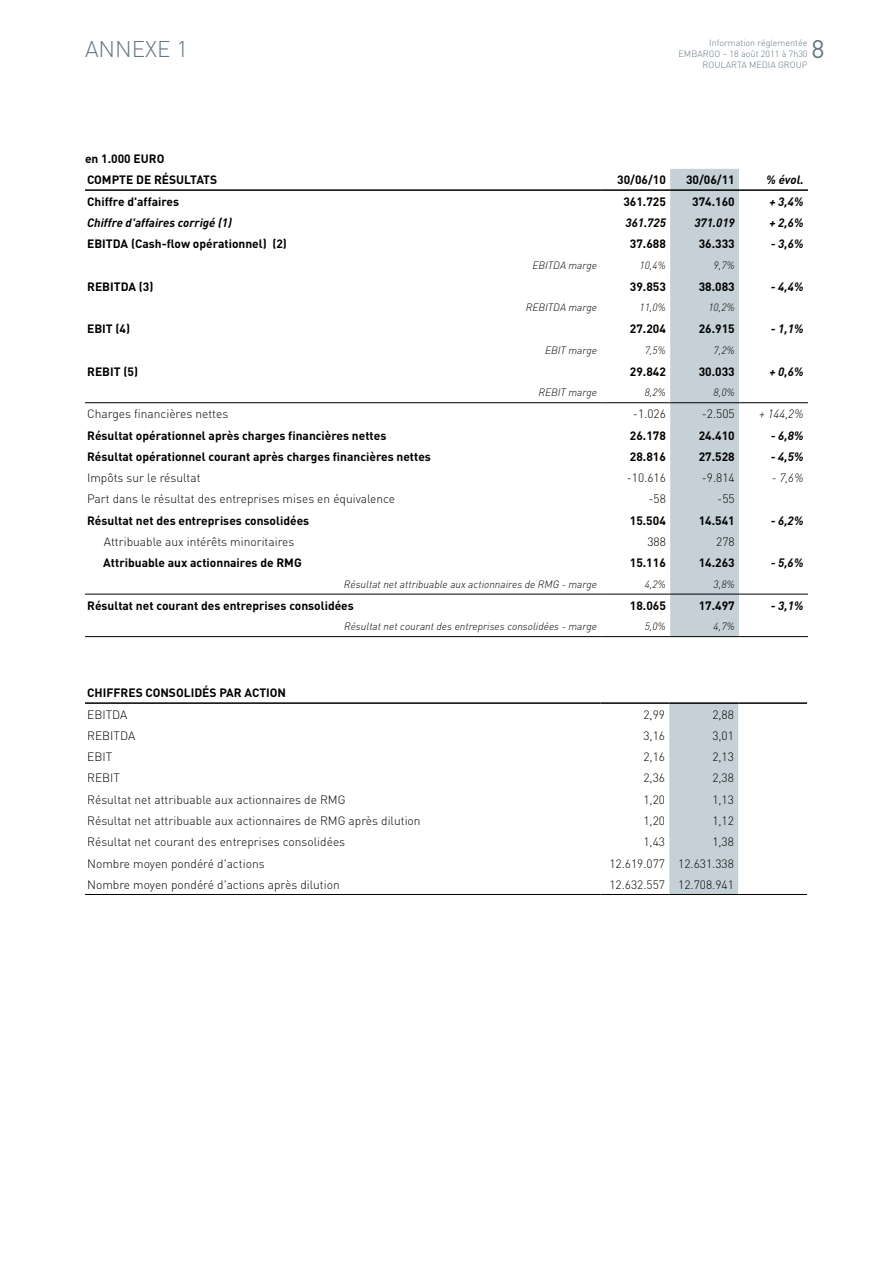
<style>
.page{position:relative;width:893px;height:1263px;background:#fff}
.page>*{position:absolute;margin:0;border:0;box-sizing:border-box;transform-origin:0 0}
.t1{font:25.2px "DIN";color:#647883}
.t2{font:300 22.5px "DIN";color:#647883}
.t3{font:300 12px "DIN";color:#000}
.t4{font:700 12px/20.9px "DIN";color:#000}
.t5{font:italic 700 12px "DIN";color:#000}
.t6{font:italic 300 12px "DIN";color:#000}
.t7{font:italic 300 10.5px "DIN";color:#000}
.t8{font:300 9px "DIN";color:#647883}
</style>
<div class="page">
<div style="left:670px;top:169px;width:69px;height:467px;background:#c6d1d7"></div>
<hr style="left:601px;top:189px;width:69px;height:2px;background:#000">
<hr style="left:670px;top:189px;width:69px;height:2px;background:#000">
<hr style="left:739px;top:189px;width:69px;height:2px;background:#000">
<hr style="left:85px;top:189px;width:516px;height:2px;background:#000">
<hr style="left:85px;top:594px;width:516px;height:1px;background:#000">
<hr style="left:601px;top:594px;width:69px;height:1px;background:#000">
<hr style="left:670px;top:594px;width:69px;height:1px;background:#000">
<hr style="left:739px;top:594px;width:69px;height:1px;background:#000">
<hr style="left:85px;top:636px;width:516px;height:1px;background:#000">
<hr style="left:601px;top:636px;width:69px;height:1px;background:#000">
<hr style="left:670px;top:636px;width:69px;height:1px;background:#000">
<hr style="left:739px;top:636px;width:69px;height:1px;background:#000">
<hr style="left:85px;top:402px;width:516px;height:1px;background:#000">
<hr style="left:601px;top:402px;width:69px;height:1px;background:#000">
<hr style="left:670px;top:402px;width:69px;height:1px;background:#000">
<hr style="left:739px;top:402px;width:69px;height:1px;background:#000">
<div style="left:669px;top:704px;width:69px;height:190px;background:#c6d1d7"></div>
<hr style="left:600px;top:702px;width:69px;height:2px;background:#000">
<hr style="left:669px;top:702px;width:69px;height:2px;background:#000">
<hr style="left:738px;top:702px;width:69px;height:2px;background:#000">
<hr style="left:85px;top:702px;width:515px;height:2px;background:#000">
<hr style="left:85px;top:894px;width:515px;height:1px;background:#000">
<hr style="left:600px;top:894px;width:69px;height:1px;background:#000">
<hr style="left:669px;top:894px;width:69px;height:1px;background:#000">
<hr style="left:738px;top:894px;width:69px;height:1px;background:#000">
<h2 class="t2" style="left:85px;top:33px;width:16px">annexe</h2>
<h2 class="t2" style="left:176px;top:33px;width:13px">1</h2>
<p class="t4" style="left:85px;top:148px;width:133px">en 1.000 EURO<br>COMPTE DE RÉSULTATS</p>
<p class="t8" style="left:709px;top:36px;width:100px">Information réglementée</p>
<p class="t8" style="left:679px;top:47px;width:131px">EMBARGO – 18 août 2011 à 7h30</p>
<p class="t8" style="left:703px;top:58px;width:82px">roulartamedia gro</p>
<p class="t8" style="left:796px;top:58px;width:13px">up</p>
<h1 class="t1" style="left:811px;top:35px;width:15px">8</h1>
<p class="t4" style="left:617px;top:169px;width:50px">30/06/10</p>
<p class="t4" style="left:686px;top:169px;width:50px">30/06/11</p>
<p class="t5" style="left:766px;top:172px;width:39px">% évol.</p>
<p class="t4" style="left:87px;top:190px;width:93px">Chiffre d'affaires</p>
<p class="t4" style="left:623px;top:190px;width:44px">361.725</p>
<p class="t4" style="left:692px;top:190px;width:44px">374.160</p>
<p class="t5" style="left:769px;top:194px;width:36px">+ 3,4%</p>
<p class="t5" style="left:87px;top:215px;width:146px">Chiffre d'affaires corrigé (1)</p>
<p class="t5" style="left:625px;top:215px;width:42px">361.725</p>
<p class="t5" style="left:694px;top:215px;width:42px">371.019</p>
<p class="t5" style="left:769px;top:215px;width:36px">+ 2,6%</p>
<p class="t4" style="left:87px;top:233px;width:201px">EBITDA (Cash-flow opérationnel) (2)</p>
<p class="t4" style="left:630px;top:233px;width:37px">37.688</p>
<p class="t4" style="left:699px;top:233px;width:37px">36.333</p>
<p class="t5" style="left:771px;top:236px;width:34px">- 3,6%</p>
<p class="t7" style="left:532px;top:258px;width:66px">EBITDA marge</p>
<p class="t7" style="left:640px;top:258px;width:28px">10,4%</p>
<p class="t7" style="left:714px;top:258px;width:23px">9,7%</p>
<p class="t4" style="left:87px;top:275px;width:68px">REBITDA (3)</p>
<p class="t4" style="left:630px;top:275px;width:37px">39.853</p>
<p class="t4" style="left:699px;top:275px;width:37px">38.083</p>
<p class="t5" style="left:771px;top:279px;width:34px">- 4,4%</p>
<p class="t7" style="left:526px;top:301px;width:73px">REBITDA marge</p>
<p class="t7" style="left:640px;top:301px;width:28px">11,0%</p>
<p class="t7" style="left:708px;top:301px;width:28px">10,2%</p>
<p class="t4" style="left:87px;top:318px;width:45px">EBIT (4)</p>
<p class="t4" style="left:630px;top:318px;width:37px">27.204</p>
<p class="t4" style="left:699px;top:318px;width:37px">26.915</p>
<p class="t5" style="left:771px;top:321px;width:34px">- 1,1%</p>
<p class="t7" style="left:545px;top:344px;width:53px">EBIT marge</p>
<p class="t7" style="left:645px;top:344px;width:23px">7,5%</p>
<p class="t7" style="left:714px;top:344px;width:23px">7,2%</p>
<p class="t4" style="left:87px;top:360px;width:52px">REBIT (5)</p>
<p class="t4" style="left:630px;top:360px;width:37px">29.842</p>
<p class="t4" style="left:699px;top:360px;width:37px">30.033</p>
<p class="t5" style="left:769px;top:364px;width:36px">+ 0,6%</p>
<p class="t7" style="left:539px;top:386px;width:60px">REBIT marge</p>
<p class="t7" style="left:645px;top:386px;width:23px">8,2%</p>
<p class="t7" style="left:714px;top:386px;width:23px">8,0%</p>
<p class="t3" style="left:87px;top:406px;width:143px">Charges financières nettes</p>
<p class="t3" style="left:633px;top:406px;width:34px">-1.026</p>
<p class="t3" style="left:702px;top:406px;width:34px">-2.505</p>
<p class="t6" style="left:759px;top:406px;width:46px">+ 144,2%</p>
<p class="t4" style="left:87px;top:424px;width:301px">Résultat opérationnel après charges financières nettes</p>
<p class="t4" style="left:630px;top:424px;width:37px">26.178</p>
<p class="t4" style="left:699px;top:424px;width:37px">24.410</p>
<p class="t5" style="left:771px;top:428px;width:34px">- 6,8%</p>
<p class="t4" style="left:87px;top:446px;width:345px">Résultat opérationnel courant après charges financières nettes</p>
<p class="t4" style="left:630px;top:446px;width:37px">28.816</p>
<p class="t4" style="left:699px;top:446px;width:37px">27.528</p>
<p class="t5" style="left:771px;top:449px;width:34px">- 4,5%</p>
<p class="t3" style="left:87px;top:470px;width:115px">Impôts sur le résultat</p>
<p class="t3" style="left:627px;top:470px;width:41px">-10.616</p>
<p class="t3" style="left:702px;top:470px;width:34px">-9.814</p>
<p class="t6" style="left:772px;top:470px;width:33px">- 7,6%</p>
<p class="t3" style="left:87px;top:491px;width:310px">Part dans le résultat des entreprises mises en équivalence</p>
<p class="t3" style="left:648px;top:491px;width:19px">-58</p>
<p class="t3" style="left:717px;top:491px;width:19px">-55</p>
<p class="t4" style="left:87px;top:509px;width:224px">Résultat net des entreprises consolidées</p>
<p class="t4" style="left:630px;top:509px;width:37px">15.504</p>
<p class="t4" style="left:699px;top:509px;width:37px">14.541</p>
<p class="t5" style="left:771px;top:513px;width:34px">- 6,2%</p>
<p class="t3" style="left:104px;top:533px;width:192px">Attribuable aux intérêts minoritaires</p>
<p class="t3" style="left:647px;top:533px;width:20px">388</p>
<p class="t3" style="left:716px;top:533px;width:20px">278</p>
<p class="t4" style="left:103px;top:552px;width:200px">Attribuable aux actionnaires de RMG</p>
<p class="t4" style="left:630px;top:552px;width:37px">15.116</p>
<p class="t4" style="left:699px;top:552px;width:37px">14.263</p>
<p class="t5" style="left:771px;top:555px;width:34px">- 5,6%</p>
<p class="t7" style="left:344px;top:577px;width:255px">Résultat net attribuable aux actionnaires de RMG - marge</p>
<p class="t7" style="left:645px;top:577px;width:23px">4,2%</p>
<p class="t7" style="left:714px;top:577px;width:23px">3,8%</p>
<p class="t4" style="left:87px;top:594px;width:268px">Résultat net courant des entreprises consolidées</p>
<p class="t4" style="left:630px;top:594px;width:37px">18.065</p>
<p class="t4" style="left:699px;top:594px;width:37px">17.497</p>
<p class="t5" style="left:771px;top:598px;width:34px">- 3,1%</p>
<p class="t7" style="left:344px;top:620px;width:254px">Résultat net courant des entreprises consolidées - marge</p>
<p class="t7" style="left:645px;top:620px;width:23px">5,0%</p>
<p class="t7" style="left:714px;top:620px;width:23px">4,7%</p>
<p class="t4" style="left:87px;top:681px;width:74px">CHI FFRES CONSO</p>
<p class="t4" style="left:184px;top:681px;width:90px">LI DÉS PAR ACTION</p>
<p class="t3" style="left:87px;top:706px;width:42px">EBITDA</p>
<p class="t3" style="left:643px;top:706px;width:23px">2,99</p>
<p class="t3" style="left:712px;top:706px;width:23px">2,88</p>
<p class="t3" style="left:87px;top:727px;width:50px">REBITDA</p>
<p class="t3" style="left:643px;top:727px;width:23px">3,16</p>
<p class="t3" style="left:712px;top:727px;width:23px">3,01</p>
<p class="t3" style="left:87px;top:749px;width:26px">EBIT</p>
<p class="t3" style="left:643px;top:749px;width:23px">2,16</p>
<p class="t3" style="left:712px;top:749px;width:23px">2,13</p>
<p class="t3" style="left:87px;top:770px;width:34px">REBIT</p>
<p class="t3" style="left:643px;top:770px;width:23px">2,36</p>
<p class="t3" style="left:712px;top:770px;width:23px">2,38</p>
<p class="t3" style="left:87px;top:791px;width:260px">Résultat net attribuable aux actionnaires de RMG</p>
<p class="t3" style="left:643px;top:791px;width:23px">1,20</p>
<p class="t3" style="left:712px;top:791px;width:23px">1,13</p>
<p class="t3" style="left:87px;top:812px;width:335px">Résultat net attribuable aux actionnaires de RMG après dilution</p>
<p class="t3" style="left:643px;top:812px;width:23px">1,20</p>
<p class="t3" style="left:712px;top:812px;width:23px">1,12</p>
<p class="t3" style="left:87px;top:834px;width:260px">Résultat net courant des entreprises consolidées</p>
<p class="t3" style="left:643px;top:834px;width:23px">1,43</p>
<p class="t3" style="left:712px;top:834px;width:23px">1,38</p>
<p class="t3" style="left:87px;top:855px;width:179px">Nombre moyen pondéré d'actions</p>
<p class="t3" style="left:609px;top:855px;width:126px">12.619.077 12.631.338</p>
<p class="t3" style="left:87px;top:876px;width:254px">Nombre moyen pondéré d'actions après dilution</p>
<p class="t3" style="left:609px;top:876px;width:126px">12.632.557 12.708.941</p>
</div>
